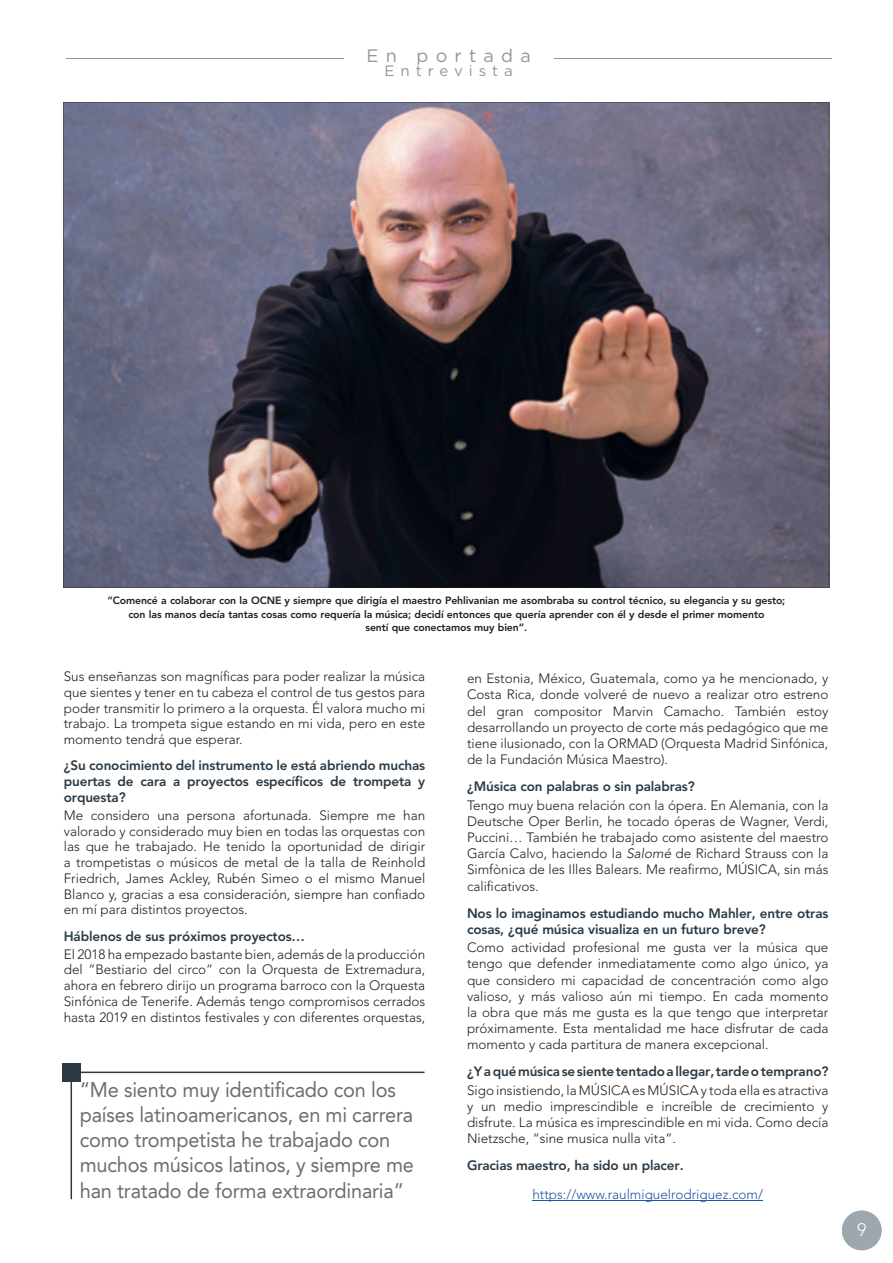
<style>
.page{position:relative;width:893px;height:1263px;background:#fff}
.page>*{position:absolute;margin:0;border:0;box-sizing:border-box;transform-origin:0 0}
.t1{font:21px/25.2px "Avenir LT Std";letter-spacing:-.01em;color:#6c6d70;scale:.95 1}
.t2{font:18px "Gotham HTF";letter-spacing:.4em;color:#939598}
.t3{font:300 18px "Avenir LT Std";color:#fff}
.t4{font:15px "Gotham HTF";letter-spacing:.4em;color:#939598}
.t5{font:300 13.5px/16.2px "Avenir LT Std";color:#231f20;text-align:justify}
.t6{font:800 13.5px/15.8px "Avenir LT Std";letter-spacing:-.01em;color:#2b3a45;text-align:justify}
.t7{font:300 13.5px/29px "Avenir LT Std";color:#1e56a6}
.t8{font:800 10.5px/13.5px "Avenir LT Std";letter-spacing:-.01em;color:#231f20;text-align:center}
.s1{font-weight:800;color:#2b3a45}
.s2{font-style:italic}
</style>
<div class="page">
<hr style="left:532px;top:1200px;width:231px;height:1px;background:#1e56a6">
<div style="left:842px;top:1210px;width:39px;height:40px;background:#9da7ae;border-radius:50%"></div>
<svg style="left:71px;top:1071px;width:353px;height:128px"></svg>
<div style="left:63px;top:1063px;width:18px;height:18px;background:#2b3a45"></div>
<svg style="left:63px;top:102px;width:766px;height:486px;background:#5d5765"></svg>
<hr style="left:66px;top:58px;width:765px;height:1px;background:#939598">
<div style="left:344px;top:47px;width:209px;height:26px;background:#fff"></div>
<p class="t2" style="left:366px;top:46px;width:166px">En portada</p>
<p class="t4" style="left:384px;top:63px;width:130px">Entrevista</p>
<p class="t8" style="left:107px;top:594px;width:680px">“Comencé a colaborar con la OCNE y siempre que dirigía el maestro Pehlivanian me asombraba su control técnico, su elegancia y su gesto; con las manos decía tantas cosas como requería la música; decidí entonces que quería aprender con él y desde el primer momento<br>sentí que conectamos muy bien”.</p>
<p class="t5" style="left:64px;top:668px;width:363px;line-height:15.8px">Sus enseñanzas son magníficas para poder realizar la música que sientes y tener en tu cabeza el control de tus gestos para poder transmitir lo primero a la orquesta. Él valora mucho mi trabajo. La trompeta sigue estando en mi vida, pero en este momento tendrá que esperar.</p>
<p class="t6" style="left:64px;top:758px;width:363px">¿Su conocimiento del instrumento le está abriendo muchas puertas de cara a proyectos específicos de trompeta y orquesta?</p>
<p class="t5" style="left:64px;top:807px;width:363px;line-height:15.8px">Me considero una persona afortunada. Siempre me han valorado y considerado muy bien en todas las orquestas con las que he trabajado. He tenido la oportunidad de dirigir a trompetistas o músicos de metal de la talla de Reinhold Friedrich, James Ackley, Rubén Simeo o el mismo Manuel Blanco y, gracias a esa consideración, siempre han confiado en mí para distintos proyectos.</p>
<p class="t5" style="left:64px;top:927px;width:363px;line-height:17.9px"><span class="s1">Háblenos de sus próximos proyectos…<br></span>El 2018 ha empezado bastante bien, además de la producción</p>
<p class="t5" style="left:64px;top:962px;width:363px;line-height:15.8px">del “Bestiario del circo” con la Orquesta de Extremadura, ahora en febrero dirijo un programa barroco con la Orquesta Sinfónica de Tenerife. Además tengo compromisos cerrados hasta 2019 en distintos festivales y con diferentes orquestas,</p>
<p class="t1" style="left:80px;top:1077px;width:353px">“Me siento muy identificado con los países latinoamericanos, en mi carrera como trompetista he trabajado con muchos músicos latinos, y siempre me han tratado de forma extraordinaria”</p>
<p class="t5" style="left:467px;top:670px;width:363px">en Estonia, México, Guatemala, como ya he mencionado, y Costa Rica, donde volveré de nuevo a realizar otro estreno del gran compositor Marvin Camacho. También estoy desarrollando un proyecto de corte más pedagógico que me tiene ilusionado, con la ORMAD (Orquesta Madrid Sinfónica, de la Fundación Música Maestro).</p>
<p class="t5" style="left:467px;top:777px;width:363px;line-height:18.3px"><span class="s1">¿Música con palabras o sin palabras?<br></span>Tengo muy buena relación con la ópera. En Alemania, con la</p>
<p class="t5" style="left:467px;top:813px;width:363px">Deutsche Oper Berlin, he tocado óperas de Wagner, Verdi, Puccini… También he trabajado como asistente del maestro García Calvo, haciendo la <span class="s2">Salomé</span> de Richard Strauss con la Simfònica de les Illes Balears. Me reafirmo, MÚSICA, sin más calificativos.</p>
<p class="t6" style="left:467px;top:905px;width:363px;line-height:16.2px">Nos lo imaginamos estudiando mucho Mahler, entre otras cosas, ¿qué música visualiza en un futuro breve?</p>
<p class="t5" style="left:467px;top:939px;width:363px">Como actividad profesional me gusta ver la música que tengo que defender inmediatamente como algo único, ya que considero mi capacidad de concentración como algo valioso, y más valioso aún mi tiempo. En cada momento la obra que más me gusta es la que tengo que interpretar próximamente. Esta mentalidad me hace disfrutar de cada momento y cada partitura de manera excepcional.</p>
<p class="t5" style="left:467px;top:1062px;width:363px;line-height:18.3px"><span class="s1">¿Y a qué música se siente tentado a llegar, tarde o temprano?<br></span>Sigo insistiendo, la MÚSICA es MÚSICA y toda ella es atractiva</p>
<p class="t5" style="left:467px;top:1098px;width:363px">y un medio imprescindible e increíble de crecimiento y disfrute. La música es imprescindible en mi vida. Como decía Nietzsche, “sine musica nulla vita”.</p>
<p class="t7" style="left:532px;top:1151px;width:232px;text-indent:-65px"><span class="s1">Gracias maestro, ha sido un placer. </span>https://www.raulmiguelrodriguez.com/</p>
<p class="t3" style="left:852px;top:1219px;width:20px">33</p>
<p class="t3" style="left:857px;top:1219px;width:11px">9</p>
</div>
